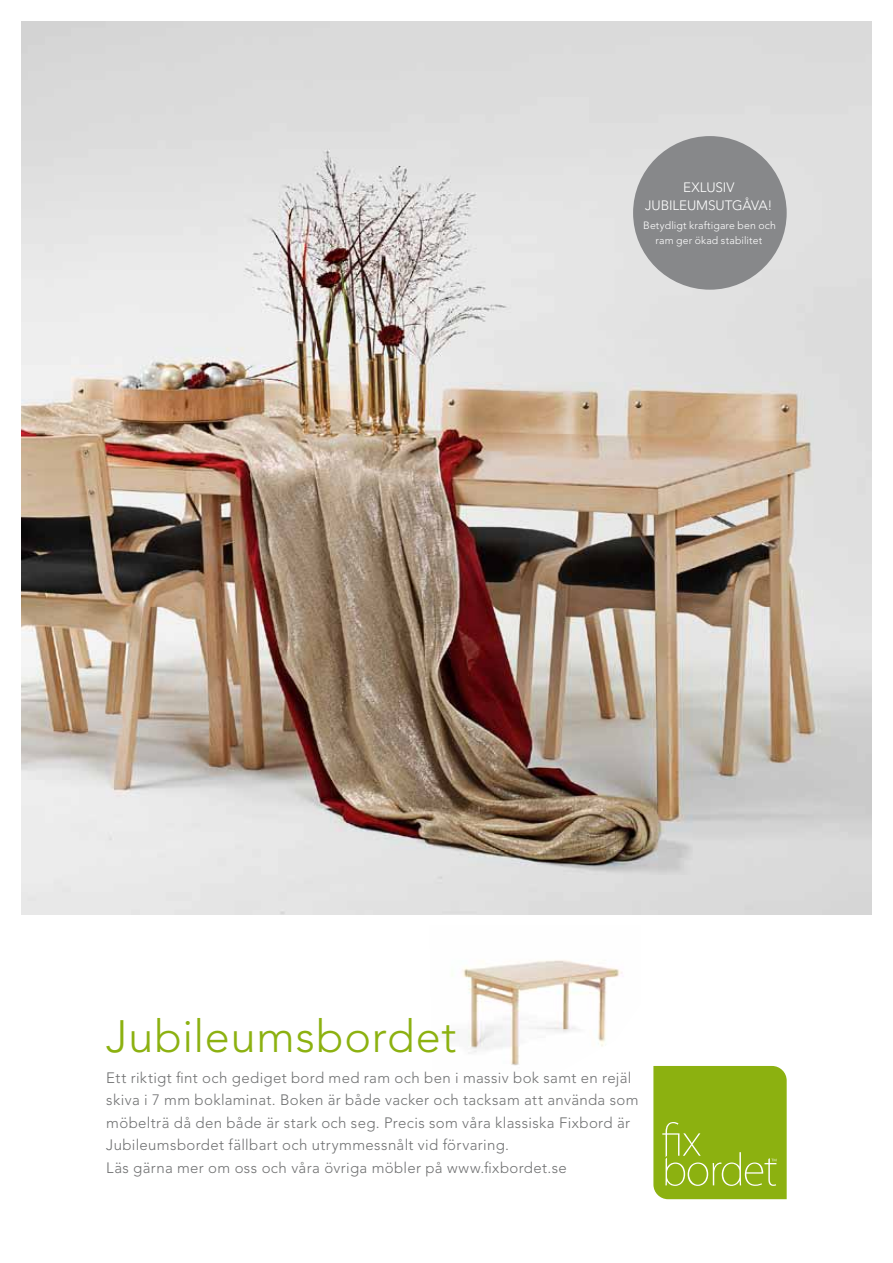
<style>
.page{position:relative;width:893px;height:1263px;background:#fff}
.page>*{position:absolute;margin:0;border:0;box-sizing:border-box;transform-origin:0 0}
.t1{font:300 45px "Avenir";letter-spacing:.015em;color:#8cb110}
.t2{font:300 15px/22.5px "Avenir";letter-spacing:.025em;color:#707172}
.t3{font:300 13.5px/18px "Avenir";letter-spacing:-.01em;color:#fff;text-align:center}
.t4{font:300 10.5px/15px "Avenir";letter-spacing:.015em;color:#fff;text-align:center}
</style>
<div class="page">
<img style="left:451px;top:960px;width:172px;height:106px">
<img style="left:21px;top:21px;width:851px;height:893px">
<svg style="left:653px;top:1066px;width:134px;height:133px"></svg>
<div style="left:633px;top:136px;width:154px;height:154px;background:#87888a;border-radius:50%"></div>
<p class="t3" style="left:645px;top:178px;width:129px">EXLUSIV<br>JUBILEUMSUTGÅVA!</p>
<p class="t4" style="left:643px;top:218px;width:134px">Betydligt kraftigare ben och ram ger ökad stabilitet</p>
<h1 class="t1" style="left:106px;top:1010px;width:352px">Jubileumsbordet</h1>
<p class="t2" style="left:106px;top:1066px;width:534px">Ett riktigt fint och gediget bord med ram och ben i massiv bok samt en rejäl skiva i 7 mm boklaminat. Boken är både vacker och tacksam att använda som möbelträ då den både är stark och seg. Precis som våra klassiska Fixbord är Jubileumsbordet fällbart och utrymmessnålt vid förvaring.<br>Läs gärna mer om oss och våra övriga möbler på www.fixbordet.se</p>
</div>
